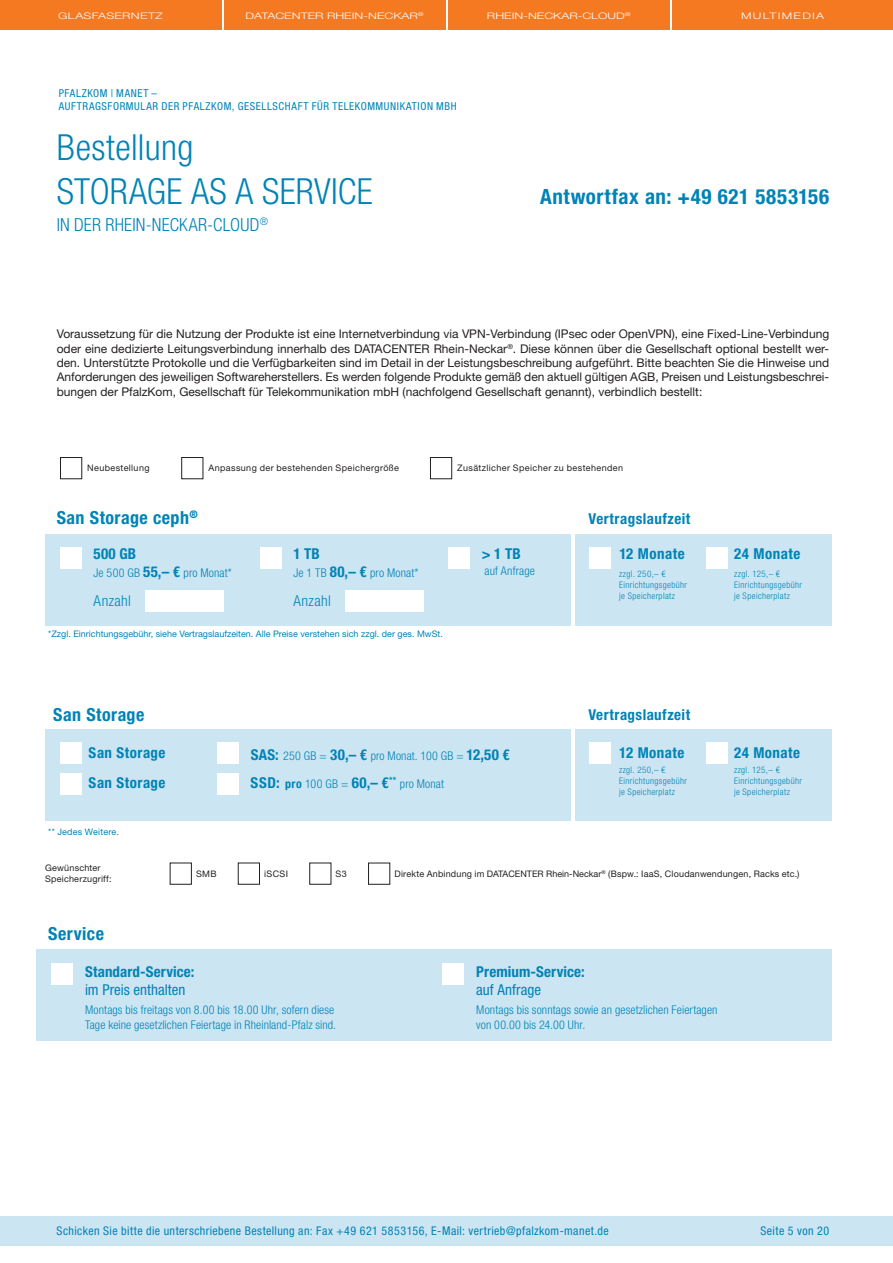
<style>
.page{position:relative;width:893px;height:1263px;background:#fff}
.page>*{position:absolute;margin:0;border:0;box-sizing:border-box;transform-origin:0 0}
.t1{font:300 condensed 36px/43.2px "Helvetica Neue LT Std";letter-spacing:.01em;color:#0083b6}
.t2{font:700 condensed 21px "Helvetica Neue LT Std";letter-spacing:.035em;color:#0083b6}
.t3{font:700 condensed 18px "Helvetica Neue LT Std";letter-spacing:.025em;color:#0083b6}
.t4{font:300 condensed 18px "Helvetica Neue LT Std";letter-spacing:.01em;color:#0083b6}
.t5{font:700 condensed 15px/30px "Helvetica Neue LT Std";letter-spacing:.03em;color:#0083b6}
.t6{font:700 condensed 15px "Helvetica Neue LT Std";letter-spacing:.005em;color:#0083b6}
.t7{font:condensed 15px "Helvetica Neue LT Std";color:#0083b6}
.t8{font:300 condensed 15px "Helvetica Neue LT Std";letter-spacing:.025em;color:#0083b6}
.t9{font:12px/14.4px "Helvetica Neue LT Std";color:#231f20;text-align:justify}
.t10{font:300 condensed 12px/14.4px "Helvetica Neue LT Std";letter-spacing:.01em;color:#0083b6}
.t11{font:condensed 12px "Helvetica Neue LT Std";letter-spacing:.035em;color:#0083b6}
.t12{font:condensed 10.95px/13px "Helvetica Neue LT Std";letter-spacing:.055em;color:#0083b6}
.t13{font:9px/10.8px "Helvetica Neue LT Std";letter-spacing:.03em;color:#231f20}
.t14{font:300 condensed 9px/10.8px "Helvetica Neue LT Std";letter-spacing:.04em;color:#0083b6}
.t15{font:9px "Helvetica Neue LT Std";color:#0083b6}
.t16{font:300 9px "Helvetica Neue LT Std";color:#fff;scale:1.4 1}
.t17{font:9px "Helvetica Neue LT Std";letter-spacing:.02em;color:#0083b6}
.t18{font:300 9px "Helvetica Neue LT Std";letter-spacing:.02em;color:#fff;scale:1.4 1}
.t19{font:300 9px "Helvetica Neue LT Std";letter-spacing:.1em;color:#fff;scale:1.4 1}
.s1{font-weight:700;font-size:15px}
.s2{font-stretch:normal}
.s3{font-weight:700}
</style>
<div class="page">
<div style="left:0;top:0;width:221px;height:30px;background:#f47921"></div>
<div style="left:224px;top:0;width:221px;height:30px;background:#f47921"></div>
<div style="left:448px;top:0;width:221px;height:30px;background:#f47921"></div>
<div style="left:672px;top:0;width:221px;height:30px;background:#f47921"></div>
<div style="left:0;top:1216px;width:893px;height:30px;background:#cce5f2"></div>
<div style="left:45px;top:534px;width:526px;height:91px;background:#cce5f2"></div>
<div style="left:60px;top:547px;width:21px;height:21px;background:#fff"></div>
<div style="left:145px;top:591px;width:79px;height:21px;background:#fff"></div>
<div style="left:575px;top:534px;width:257px;height:91px;background:#cce5f2"></div>
<div style="left:590px;top:547px;width:21px;height:21px;background:#fff"></div>
<div style="left:706px;top:547px;width:22px;height:21px;background:#fff"></div>
<div style="left:37px;top:949px;width:795px;height:92px;background:#cce5f2"></div>
<div style="left:52px;top:963px;width:21px;height:22px;background:#fff"></div>
<div style="left:443px;top:963px;width:21px;height:22px;background:#fff"></div>
<div style="left:345px;top:591px;width:79px;height:21px;background:#fff"></div>
<div style="left:260px;top:547px;width:21px;height:21px;background:#fff"></div>
<div style="left:60px;top:457px;width:22px;height:22px;border:1px solid #231f20"></div>
<div style="left:181px;top:457px;width:22px;height:22px;border:1px solid #231f20"></div>
<div style="left:430px;top:457px;width:22px;height:22px;border:1px solid #231f20"></div>
<div style="left:45px;top:729px;width:526px;height:92px;background:#cce5f2"></div>
<div style="left:170px;top:863px;width:22px;height:22px;border:1px solid #231f20"></div>
<div style="left:238px;top:863px;width:22px;height:22px;border:1px solid #231f20"></div>
<div style="left:309px;top:863px;width:22px;height:22px;border:1px solid #231f20"></div>
<div style="left:60px;top:742px;width:21px;height:22px;background:#fff"></div>
<div style="left:60px;top:774px;width:21px;height:21px;background:#fff"></div>
<div style="left:575px;top:729px;width:257px;height:92px;background:#cce5f2"></div>
<div style="left:590px;top:742px;width:21px;height:22px;background:#fff"></div>
<div style="left:706px;top:742px;width:22px;height:22px;background:#fff"></div>
<div style="left:217px;top:742px;width:22px;height:22px;background:#fff"></div>
<div style="left:217px;top:774px;width:22px;height:21px;background:#fff"></div>
<div style="left:448px;top:547px;width:21px;height:21px;background:#fff"></div>
<div style="left:368px;top:863px;width:22px;height:22px;border:1px solid #231f20"></div>
<p class="t18" style="left:58px;top:11px;width:76px">GLASFASERNETZ</p>
<p class="t16" style="left:246px;top:11px;width:129px">DATACENTER RHEIN-NECKAR<sup>®</sup></p>
<p class="t16" style="left:487px;top:11px;width:104px">RHEIN-NECKAR-CLOUD<sup>®</sup></p>
<p class="t19" style="left:741px;top:11px;width:61px">MULTIMEDIA</p>
<p class="t12" style="left:59px;top:87px;width:399px">PFALZKOM | MANET –<br>AUFTRAGSFORMULAR DER PFALZKOM, GESELLSCHAFT FÜR TELEKOMMUNIKATION MBH</p>
<h1 class="t1" style="left:57px;top:126px;width:318px">Bestellung<br>STORAGE AS A SERVICE</h1>
<h3 class="t4" style="left:57px;top:214px;width:213px">IN DER RHEIN-NECKAR-CLOUD<sup>®</sup></h3>
<h2 class="t2" style="left:540px;top:184px;width:290px">Antwortfax an: +49 621 5853156</h2>
<p class="t9" style="left:57px;top:326px;width:774px">Voraussetzung für die Nutzung der Produkte ist eine Internetverbindung via VPN-Verbindung (IPsec oder OpenVPN), eine Fixed-Line-Verbindung oder eine dedizierte Leitungsverbindung innerhalb des DATACENTER Rhein-Neckar<sup>®</sup>. Diese können über die Gesellschaft optional bestellt wer&shy;den. Unterstützte Protokolle und die Verfügbarkeiten sind im Detail in der Leistungsbeschreibung aufgeführt. Bitte beachten Sie die Hinweise und Anforderungen des jeweiligen Softwareherstellers. Es werden folgende Produkte gemäß den aktuell gültigen AGB, Preisen und Leistungsbeschrei&shy;bungen der PfalzKom, Gesellschaft für Telekommunikation mbH (nachfolgend Gesellschaft genannt), verbindlich bestellt:</p>
<p class="t13" style="left:87px;top:463px;width:64px">Neubestellung</p>
<p class="t13" style="left:208px;top:463px;width:192px">Anpassung der bestehenden Speichergröße</p>
<p class="t13" style="left:457px;top:463px;width:167px">Zusätzlicher Speicher zu bestehenden</p>
<h3 class="t3" style="left:57px;top:507px;width:143px">San Storage ceph<sup>®</sup></h3>
<p class="t5" style="left:94px;top:538px;width:44px">500 GB</p>
<p class="t10" style="left:94px;top:565px;width:140px">Je 500 GB <span class="s1">55,– €</span> pro Monat*</p>
<p class="t8" style="left:94px;top:592px;width:39px">Anzahl</p>
<p class="t5" style="left:293px;top:538px;width:28px">1 TB</p>
<p class="t10" style="left:293px;top:565px;width:127px">Je 1 TB <span class="s1">80,– €</span> pro Monat*</p>
<p class="t8" style="left:293px;top:592px;width:39px">Anzahl</p>
<p class="t15" style="left:48px;top:628px;width:396px">*Zzgl. Einrichtungsgebühr, siehe Vertragslaufzeiten. Alle Preise verstehen sich zzgl. der ges. MwSt.</p>
<p class="t5" style="left:482px;top:538px;width:41px"><span class="s2">&gt;</span> 1 TB</p>
<p class="t10" style="left:485px;top:564px;width:52px">auf Anfrage</p>
<h3 class="t3" style="left:53px;top:704px;width:93px">San Storage</h3>
<p class="t5" style="left:89px;top:737px;width:78px">San Storage<br>San Storage</p>
<p class="t17" style="left:48px;top:826px;width:72px">** Jedes Weitere.</p>
<p class="t10" style="left:251px;top:748px;width:260px"><span class="s1">SAS:</span> 250 GB = <span class="s1">30,– €</span> pro Monat. 100 GB = <span class="s1">12,50 €</span></p>
<p class="t10" style="left:251px;top:776px;width:195px"><span class="s1">SSD:</span> <span class="s3">pro</span> 100 GB = <span class="s1">60,– €</span><sup>**</sup> pro Monat</p>
<p class="t5" style="left:588px;top:504px;width:103px">Vertragslaufzeit</p>
<p class="t5" style="left:619px;top:538px;width:67px">12 Monate</p>
<p class="t5" style="left:734px;top:538px;width:68px">24 Monate</p>
<p class="t14" style="left:619px;top:569px;width:69px">zzgl. 250,– €<br>Einrichtungsgebühr je Speicherplatz</p>
<p class="t14" style="left:734px;top:569px;width:69px">zzgl. 125,– €<br>Einrichtungsgebühr je Speicherplatz</p>
<p class="t5" style="left:588px;top:699px;width:103px">Vertragslaufzeit</p>
<p class="t5" style="left:619px;top:737px;width:67px">12 Monate</p>
<p class="t5" style="left:734px;top:737px;width:68px">24 Monate</p>
<p class="t14" style="left:619px;top:764px;width:69px">zzgl. 250,– €<br>Einrichtungsgebühr je Speicherplatz</p>
<p class="t14" style="left:734px;top:764px;width:69px">zzgl. 125,– €<br>Einrichtungsgebühr je Speicherplatz</p>
<p class="t13" style="left:45px;top:862px;width:68px">Gewünschter<br>Speicherzugriff:</p>
<p class="t13" style="left:196px;top:868px;width:22px">SMB</p>
<p class="t13" style="left:264px;top:868px;width:25px">iSCSI</p>
<p class="t13" style="left:336px;top:868px;width:13px">S3</p>
<h3 class="t3" style="left:48px;top:922px;width:57px">Service</h3>
<p class="t6" style="left:85px;top:963px;width:111px">Standard-Service:</p>
<p class="t7" style="left:85px;top:981px;width:102px">im Preis enthalten</p>
<p class="t13" style="left:394px;top:868px;width:407px">Direkte Anbindung im DATACENTER Rhein-Neckar<sup>®</sup> (Bspw.: IaaS, Cloudanwendungen, Racks etc.)</p>
<p class="t6" style="left:476px;top:963px;width:110px">Premium-Service:</p>
<p class="t7" style="left:476px;top:981px;width:66px">auf Anfrage</p>
<p class="t10" style="left:85px;top:1003px;width:253px">Montags bis freitags von 8.00 bis 18.00 Uhr, sofern diese<br>Tage keine gesetzlichen Feiertage in Rheinland-Pfalz sind.</p>
<p class="t10" style="left:476px;top:1003px;width:243px">Montags bis sonntags sowie an gesetzlichen Feiertagen von 00.00 bis 24.00 Uhr.</p>
<p class="t11" style="left:57px;top:1224px;width:554px">Schicken Sie bitte die unterschriebene Bestellung an: Fax +49 621 5853156, E-Mail: vertrieb@pfalzkom-manet.de</p>
<p class="t11" style="left:760px;top:1224px;width:70px">Seite 5 von 20</p>
</div>
